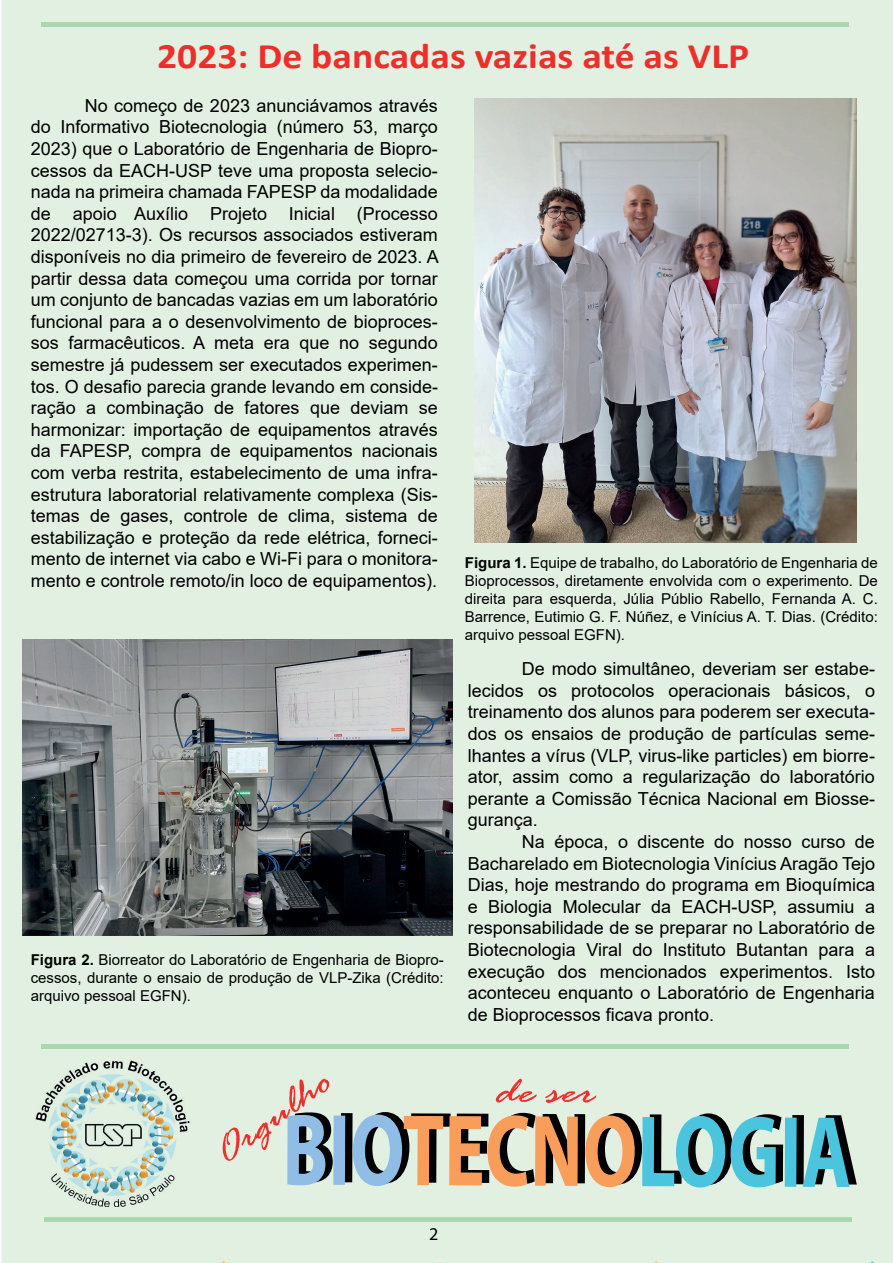
<style>
.page{position:relative;width:893px;height:1263px;background:#fff}
.page>*{position:absolute;margin:0;border:0;box-sizing:border-box;transform-origin:0 0}
.t1{font:italic 39.75px "Rage";color:#ee2f2c;scale:1.21 1}
.t2{font:italic 38.85px "Rage";color:#ee2f2c;scale:1.31 1}
.t3{font:700 36px "Calibri";color:#ee2e2b;scale:1.1 1}
.t4{font:18px/21.6px "Arial";color:#000001;text-align:justify}
.t5{font:18px "Myriad Pro";color:#000001}
.t6{font:15px/18px "Arial";color:#000001;text-align:justify}
.s1{font-weight:700}
</style>
<div class="page">
<div style="left:1px;top:0;width:892px;height:1263px;background:#e2f0e2"></div>
<hr style="left:41px;top:23px;width:807px;height:4px;background:#a9d7af">
<div style="left:41px;top:1044px;width:807px;height:5px;background:#a9d7af"></div>
<hr style="left:44px;top:1217px;width:807px;height:4px;background:#a9d7af">
<div style="left:341px;top:1113px;width:12px;height:69px;background:#000002"></div>
<div style="left:792px;top:1115px;width:12px;height:69px;background:#000002"></div>
<svg style="left:287px;top:1112px;width:46px;height:73px;background:#7a97ac"></svg>
<div style="left:333px;top:1115px;width:12px;height:70px;background:#8fbde5"></div>
<svg style="left:353px;top:1112px;width:430px;height:75px;background:#9c9f90"></svg>
<div style="left:785px;top:1117px;width:12px;height:70px;background:#4bc5dd"></div>
<svg style="left:803px;top:1115px;width:54px;height:72px;background:#6fa8ae"></svg>
<img style="left:35px;top:1061px;width:161px;height:146px">
<img style="left:475px;top:99px;width:382px;height:443px">
<img style="left:22px;top:639px;width:430px;height:297px">
<h3 class="t3" style="left:157px;top:30px;width:540px">2023: De bancadas vazias até as VLP</h3>
<p class="t4" style="left:31px;top:94px;width:410px;text-indent:54px">No começo de 2023 anunciávamos através do Informativo Biotecnologia (número 53, março 2023) que o Laboratório de Engenharia de Biopro&shy;cessos da EACH-USP teve uma proposta selecio&shy;nada na primeira chamada FAPESP da modalidade de apoio Auxílio Projeto Inicial (Processo 2022/02713-3). Os recursos associados estiveram disponíveis no dia primeiro de fevereiro de 2023. A partir dessa data começou uma corrida por tornar um conjunto de bancadas vazias em um laboratório funcional para a o desenvolvimento de bioproces&shy;sos farmacêuticos. A meta era que no segundo semestre já pudessem ser executados experimen&shy;tos. O desafio parecia grande levando em conside&shy;ração a combinação de fatores que deviam se harmonizar: importação de equipamentos através da FAPESP, compra de equipamentos nacionais com verba restrita, estabelecimento de uma infra&shy;estrutura laboratorial relativamente complexa (Sis&shy;temas de gases, controle de clima, sistema de estabilização e proteção da rede elétrica, forneci&shy;mento de internet via cabo e Wi-Fi para o monitora&shy;mento e controle remoto/in loco de equipamentos).</p>
<p class="t6" style="left:465px;top:553px;width:414px"><span class="s1">Figura 1.</span> Equipe de trabalho, do Laboratório de Engenharia de Bioprocessos, diretamente envolvida com o experimento. De direita para esquerda, Júlia Públio Rabello, Fernanda A. C.<br>Barrence, Eutimio G. F. Núñez, e Vinícius A. T. Dias. (Crédito: arquivo pessoal EGFN).</p>
<p class="t4" style="left:468px;top:658px;width:409px;text-indent:54px">De modo simultâneo, deveriam ser estabe&shy;lecidos os protocolos operacionais básicos, o treinamento dos alunos para poderem ser executa&shy;dos os ensaios de produção de partículas seme&shy;lhantes a vírus (VLP, virus-like particles) em biorre&shy;ator, assim como a regularização do laboratório perante a Comissão Técnica Nacional em Biosse&shy;gurança.</p>
<p class="t4" style="left:468px;top:831px;width:409px;text-indent:54px">Na época, o discente do nosso curso de Bacharelado em Biotecnologia Vinícius Aragão Tejo Dias, hoje mestrando do programa em Bioquímica e Biologia Molecular da EACH-USP, assumiu a responsabilidade de se preparar no Laboratório de Biotecnologia Viral do Instituto Butantan para a execução dos mencionados experimentos. Isto aconteceu enquanto o Laboratório de Engenharia de Bioprocessos ficava pronto.</p>
<p class="t6" style="left:31px;top:950px;width:414px"><span class="s1">Figura 2.</span> Biorreator do Laboratório de Engenharia de Biopro&shy;cessos, durante o ensaio de produção de VLP-Zika (Crédito: arquivo pessoal EGFN).</p>
<h1 class="t1" style="left:205px;top:1139px;width:114px;rotate:-36deg">Orgulho</h1>
<h2 class="t2" style="left:495px;top:1071px;width:79px">de ser</h2>
<p class="t5" style="left:429px;top:1223px;width:11px">2</p>
</div>
